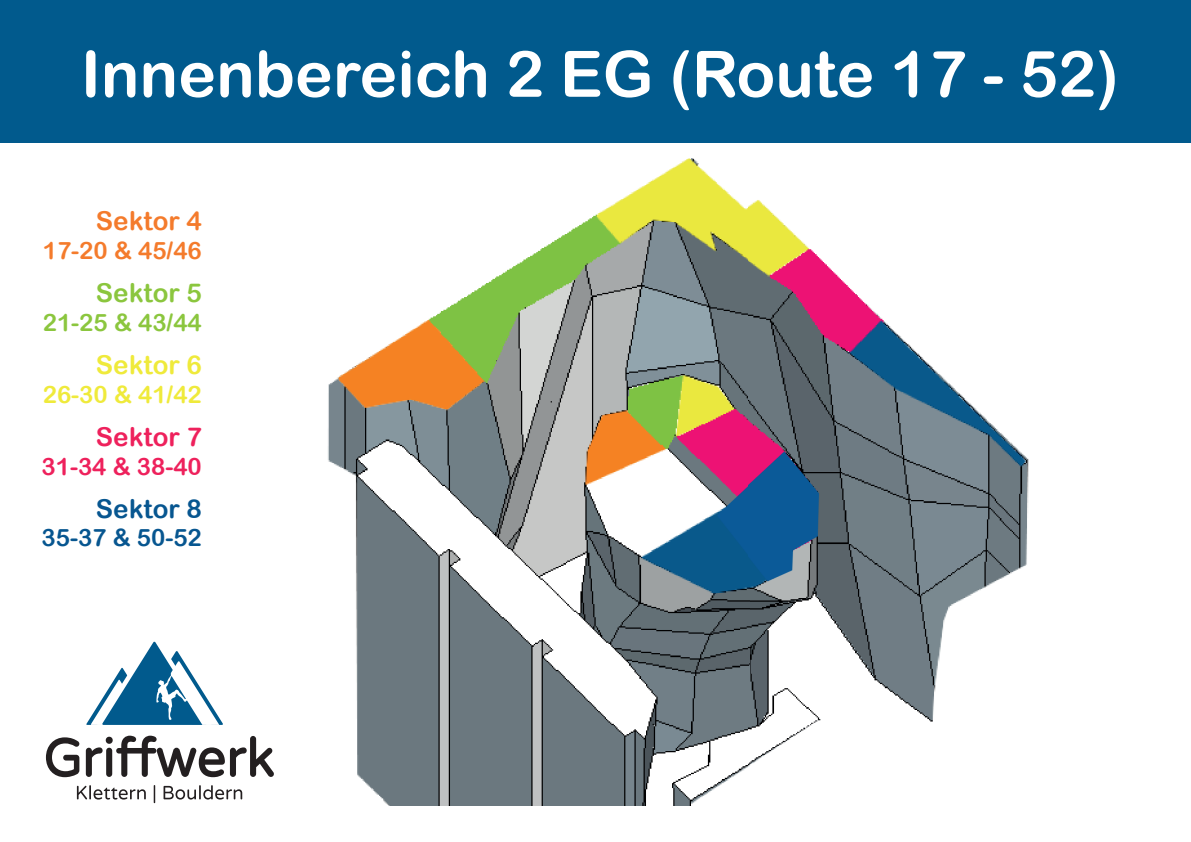
<style>
.page{position:relative;width:1191px;height:842px;background:#fff}
.page>*{position:absolute;margin:0;border:0;box-sizing:border-box;transform-origin:0 0}
.t1{font:64px "Arial Rounded MT Bold";color:#fff}
.t2{font:26px "Arial Rounded MT Bold";color:#075690}
.t3{font:26px "Arial Rounded MT Bold";color:#ee215c}
.t4{font:26px "Arial Rounded MT Bold";color:#efea3b}
.t5{font:26px "Arial Rounded MT Bold";color:#8bc63e}
.t6{font:26px "Arial Rounded MT Bold";color:#f47b2c}
.t7{font:24px "Arial Rounded MT Bold";color:#075690}
.t8{font:24px "Arial Rounded MT Bold";color:#ee215c}
.t9{font:24px "Arial Rounded MT Bold";color:#efea3b}
.t10{font:24px "Arial Rounded MT Bold";color:#8bc63e}
.t11{font:24px "Arial Rounded MT Bold";color:#f47b2c}
</style>
<div class="page">
<div style="left:0;top:0;width:1191px;height:142px;background:#015a8d"></div>
<img style="left:328px;top:158px;width:701px;height:648px">
<svg style="left:77px;top:785px;width:69px;height:14px"></svg>
<svg style="left:154px;top:785px;width:1px;height:18px"></svg>
<svg style="left:163px;top:785px;width:79px;height:14px"></svg>
<svg style="left:46px;top:737px;width:33px;height:40px"></svg>
<svg style="left:86px;top:747px;width:17px;height:30px"></svg>
<div style="left:106px;top:737px;width:7px;height:7px;background:#231f20;border-radius:3px"></div>
<div style="left:106px;top:748px;width:6px;height:29px;background:#231f20;border-radius:3px"></div>
<svg style="left:116px;top:736px;width:158px;height:41px"></svg>
<svg style="left:86px;top:642px;width:137px;height:83px"></svg>
<p class="t1" style="left:81px;top:36px;width:1039px">Innenbereich 2 EG (Route 17 - 52)</p>
<p class="t6" style="left:96px;top:206px;width:107px">Sektor 4</p>
<p class="t11" style="left:43px;top:237px;width:161px">17-20 &amp; 45/46</p>
<p class="t5" style="left:96px;top:278px;width:107px">Sektor 5</p>
<p class="t10" style="left:43px;top:308px;width:161px">21-25 &amp; 43/44</p>
<p class="t4" style="left:96px;top:349px;width:107px">Sektor 6</p>
<p class="t9" style="left:43px;top:380px;width:161px">26-30 &amp; 41/42</p>
<p class="t3" style="left:96px;top:421px;width:107px">Sektor 7</p>
<p class="t8" style="left:42px;top:452px;width:162px">31-34 &amp; 38-40</p>
<p class="t2" style="left:96px;top:493px;width:107px">Sektor 8</p>
<p class="t7" style="left:42px;top:524px;width:162px">35-37 &amp; 50-52</p>
</div>
